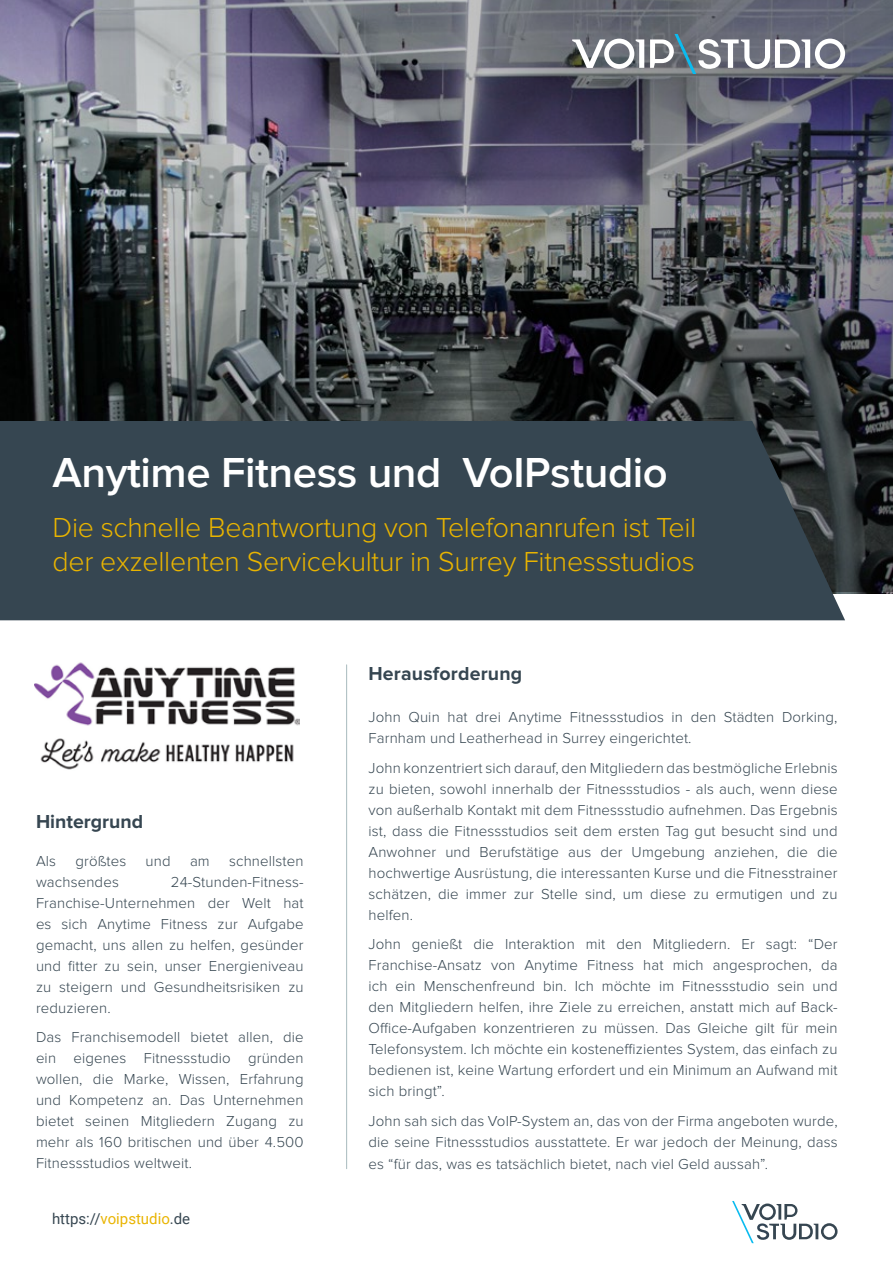
<style>
.page{position:relative;width:893px;height:1263px;background:#fff}
.page>*{position:absolute;margin:0;border:0;box-sizing:border-box;transform-origin:0 0}
.t1{font:600 43.5px "Proxima Nova";letter-spacing:-.01em;color:#fff}
.t2{font:300 28.5px/34.5px "Proxima Nova";letter-spacing:-.01em;color:#e9b400}
.t3{font:700 19.5px "Proxima Nova";letter-spacing:.01em;color:#364651}
.t4{font:300 15px/21px "Proxima Nova";letter-spacing:.01em;color:#364651;text-align:justify}
.t5{font:15px "Roboto";color:#364651}
.s1{color:#e9b400}
</style>
<div class="page">
<svg style="left:0;top:0;width:893px;height:591px;background:#565961"></svg>
<div style="left:0;top:421px;width:845px;height:199px;background:#364651"></div>
<svg style="left:732px;top:1201px;width:105px;height:42px"></svg>
<hr style="left:346px;top:665px;width:1px;height:504px;background:#a7babe">
<img style="left:34px;top:662px;width:265px;height:108px">
<svg style="left:572px;top:39px;width:72px;height:30px"></svg>
<svg style="left:650px;top:34px;width:195px;height:40px"></svg>
<h1 class="t1" style="left:53px;top:453px;width:617px">Anytime Fitness und VoIPstudio</h1>
<h2 class="t2" style="left:53px;top:511px;width:645px">Die schnelle Beantwortung von Telefonanrufen ist Teil der exzellenten Servicekultur in Surrey Fitnessstudios</h2>
<h3 class="t3" style="left:36px;top:812px;width:109px">Hintergrund</h3>
<p class="t4" style="left:36px;top:851px;width:22px">Als</p>
<p class="t4" style="left:75px;top:851px;width:52px">größtes</p>
<p class="t4" style="left:146px;top:851px;width:27px">und</p>
<p class="t4" style="left:190px;top:851px;width:21px">am</p>
<p class="t4" style="left:229px;top:851px;width:76px">schnellsten</p>
<p class="t4" style="left:36px;top:872px;width:84px">wachsendes</p>
<p class="t4" style="left:36px;top:872px;width:269px;text-indent:135px">24-Stunden-Fitness-Franchise-Unternehmen der Welt hat es sich Anytime Fitness zur Aufgabe gemacht, uns allen zu helfen, gesünder und fitter zu sein, unser Energieniveau zu steigern und Gesundheitsrisiken zu reduzieren.</p>
<p class="t4" style="left:36px;top:1027px;width:269px">Das Franchisemodell bietet allen, die ein eigenes Fitnessstudio gründen wollen, die Marke, Wissen, Erfahrung und Kompetenz an. Das Unternehmen bietet seinen Mitgliedern Zugang zu mehr als 160 britischen und über 4.500<br>Fitnessstudios weltweit.</p>
<p class="t5" style="left:52px;top:1208px;width:140px">https://<span class="s1">voipstudio</span>.de</p>
<h3 class="t3" style="left:369px;top:664px;width:155px">Herausforderung</h3>
<p class="t4" style="left:369px;top:707px;width:470px">John Quin hat drei Anytime Fitnessstudios in den Städten Dorking,<br>Farnham und Leatherhead in Surrey eingerichtet.</p>
<p class="t4" style="left:369px;top:758px;width:471px">John konzentriert sich darauf, den Mitgliedern das bestmögliche Erlebnis zu bieten, sowohl innerhalb der Fitnessstudios - als auch, wenn diese von außerhalb Kontakt mit dem Fitnessstudio aufnehmen. Das Ergebnis ist, dass die Fitnessstudios seit dem ersten Tag gut besucht sind und Anwohner und Berufstätige aus der Umgebung anziehen, die die hochwertige Ausrüstung, die interessanten Kurse und die Fitnesstrainer schätzen, die immer zur Stelle sind, um diese zu ermutigen und zu helfen.</p>
<p class="t4" style="left:369px;top:934px;width:471px">John genießt die Interaktion mit den Mitgliedern. Er sagt: “Der Franchise-Ansatz von Anytime Fitness hat mich angesprochen, da ich ein Menschenfreund bin. Ich möchte im Fitnessstudio sein und den Mitgliedern helfen, ihre Ziele zu erreichen, anstatt mich auf Back-Office-Aufgaben konzentrieren zu müssen. Das Gleiche gilt für mein Telefonsystem. Ich möchte ein kosteneffizientes System, das einfach zu bedienen ist, keine Wartung erfordert und ein Minimum an Aufwand mit sich bringt”.</p>
<p class="t4" style="left:369px;top:1111px;width:471px">John sah sich das VoIP-System an, das von der Firma angeboten wurde, die seine Fitnessstudios ausstattete. Er war jedoch der Meinung, dass</p>
<p class="t4" style="left:369px;top:1154px;width:401px">es “für das, was es tatsächlich bietet, nach viel Geld aussah”.</p>
</div>
